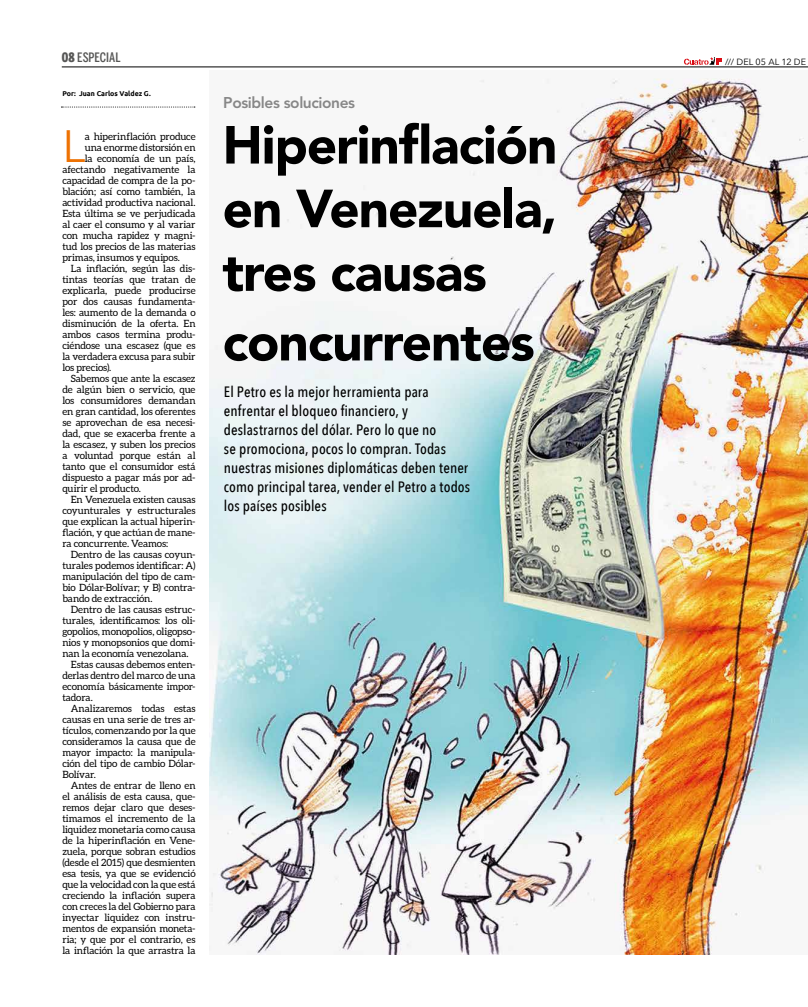
<style>
.page{position:relative;width:808px;height:1007px;background:#fff}
.page>*{position:absolute;margin:0;border:0;box-sizing:border-box;transform-origin:0 0}
.t1{font:900 53px/63.6px "Avenir";letter-spacing:-.02em;color:#000;text-align:justify}
.t2{font:45.2px "Avenir";color:#ee7203}
.t3{font:800 15.5px "Avenir LT Std";letter-spacing:-.025em;color:#878787}
.t4{font:500 15px/19px "Avenir Next Condensed";letter-spacing:.005em;color:#000}
.t5{font:500 13px "Benton Sans Comp";letter-spacing:.005em;color:#575756}
.t6{font:10px "Aleo";letter-spacing:-.01em;color:#000}
.t7{font:9px "Avenir Next";letter-spacing:.01em;color:#000}
.t8{font:700 7px "Ubuntu";color:#000}
.s1{font-weight:900}
</style>
<div class="page">
<svg style="left:684px;top:57px;width:38px;height:8px"></svg>
<hr style="left:62px;top:67px;width:746px;height:1px;background:#000">
<svg style="left:61px;top:107px;width:134px;height:1px"></svg>
<img style="left:209px;top:78px;width:599px;height:876px">
<h3 class="t5" style="left:62px;top:49px;width:60px"><span class="s1">08</span> ESPECIAL</h3>
<p class="t7" style="left:725px;top:54px;width:83px">/// DEL 05 AL 12 DE</p>
<p class="t8" style="left:62px;top:89px;width:90px">Por: Juan Carlos Valdez G.</p>
<h2 class="t2" style="left:62px;top:119px;width:24px">L</h2>
<p class="t6" style="left:85px;top:130px;width:112px">a hiperinflación produce</p>
<h3 class="t3" style="left:223px;top:93px;width:133px">Posibles soluciones</h3>
<h1 class="t1" style="left:223px;top:112px;width:336px">Hiperinflación en Venezuela, tres causas</h1>
<h1 class="t1" style="left:223px;top:309px;width:314px">concurrentes</h1>
<p class="t4" style="left:224px;top:382px;width:248px">El Petro es la mejor herramienta para enfrentar el bloqueo financiero, y deslastrarnos del dólar. Pero lo que no<br>se promociona, pocos lo compran. Todas nuestras misiones diplomáticas deben tener como principal tarea, vender el Petro a todos los países posibles</p>
<p class="t6" style="left:85px;top:141px;width:112px">una enorme distorsión en</p>
<p class="t6" style="left:85px;top:152px;width:112px">la economía de un país,</p>
<p class="t6" style="left:62px;top:163px;width:135px">afectando negativamente la</p>
<p class="t6" style="left:62px;top:174px;width:135px">capacidad de compra de la po-</p>
<p class="t6" style="left:62px;top:185px;width:135px">blación; así como también, la</p>
<p class="t6" style="left:62px;top:196px;width:135px">actividad productiva nacional.</p>
<p class="t6" style="left:62px;top:207px;width:135px">Esta última se ve perjudicada</p>
<p class="t6" style="left:62px;top:218px;width:135px">al caer el consumo y al variar</p>
<p class="t6" style="left:62px;top:229px;width:135px">con mucha rapidez y magni-</p>
<p class="t6" style="left:62px;top:240px;width:135px">tud los precios de las materias</p>
<p class="t6" style="left:62px;top:251px;width:119px">primas, insumos y equipos.</p>
<p class="t6" style="left:71px;top:262px;width:126px">La inflación, según las dis-</p>
<p class="t6" style="left:62px;top:273px;width:135px">tintas teorías que tratan de</p>
<p class="t6" style="left:62px;top:284px;width:135px">explicarla, puede producirse</p>
<p class="t6" style="left:62px;top:295px;width:135px">por dos causas fundamenta-</p>
<p class="t6" style="left:62px;top:306px;width:135px">les: aumento de la demanda o</p>
<p class="t6" style="left:62px;top:317px;width:135px">disminución de la oferta. En</p>
<p class="t6" style="left:62px;top:328px;width:135px">ambos casos termina produ-</p>
<p class="t6" style="left:62px;top:339px;width:135px">ciéndose una escasez (que es</p>
<p class="t6" style="left:62px;top:350px;width:135px">la verdadera excusa para subir</p>
<p class="t6" style="left:62px;top:361px;width:50px">los precios).</p>
<p class="t6" style="left:71px;top:372px;width:126px">Sabemos que ante la escasez</p>
<p class="t6" style="left:62px;top:383px;width:135px">de algún bien o servicio, que</p>
<p class="t6" style="left:62px;top:394px;width:135px">los consumidores demandan</p>
<p class="t6" style="left:62px;top:405px;width:135px">en gran cantidad, los oferentes</p>
<p class="t6" style="left:62px;top:416px;width:135px">se aprovechan de esa necesi-</p>
<p class="t6" style="left:62px;top:427px;width:135px">dad, que se exacerba frente a</p>
<p class="t6" style="left:62px;top:438px;width:135px">la escasez, y suben los precios</p>
<p class="t6" style="left:62px;top:449px;width:135px">a voluntad porque están al</p>
<p class="t6" style="left:62px;top:460px;width:135px">tanto que el consumidor está</p>
<p class="t6" style="left:62px;top:471px;width:135px">dispuesto a pagar más por ad-</p>
<p class="t6" style="left:62px;top:482px;width:80px">quirir el producto.</p>
<p class="t6" style="left:71px;top:493px;width:126px">En Venezuela existen causas</p>
<p class="t6" style="left:62px;top:504px;width:135px">coyunturales y estructurales</p>
<p class="t6" style="left:62px;top:515px;width:135px">que explican la actual hiperin-</p>
<p class="t6" style="left:62px;top:526px;width:135px">flación, y que actúan de mane-</p>
<p class="t6" style="left:62px;top:537px;width:107px">ra concurrente. Veamos:</p>
<p class="t6" style="left:71px;top:548px;width:126px">Dentro de las causas coyun-</p>
<p class="t6" style="left:62px;top:559px;width:135px">turales podemos identificar: A)</p>
<p class="t6" style="left:62px;top:570px;width:135px">manipulación del tipo de cam-</p>
<p class="t6" style="left:62px;top:581px;width:135px">bio Dólar-Bolívar; y B) contra-</p>
<p class="t6" style="left:62px;top:592px;width:92px">bando de extracción.</p>
<p class="t6" style="left:71px;top:603px;width:126px">Dentro de las causas estruc-</p>
<p class="t6" style="left:62px;top:614px;width:135px">turales, identificamos: los oli-</p>
<p class="t6" style="left:62px;top:625px;width:135px">gopolios, monopolios, oligopso-</p>
<p class="t6" style="left:62px;top:636px;width:135px">nios y monopsonios que domi-</p>
<p class="t6" style="left:62px;top:647px;width:128px">nan la economía venezolana.</p>
<p class="t6" style="left:71px;top:658px;width:126px">Estas causas debemos enten-</p>
<p class="t6" style="left:62px;top:669px;width:135px">derlas dentro del marco de una</p>
<p class="t6" style="left:62px;top:680px;width:135px">economía básicamente impor-</p>
<p class="t6" style="left:62px;top:691px;width:32px">tadora.</p>
<p class="t6" style="left:71px;top:702px;width:126px">Analizaremos todas estas</p>
<p class="t6" style="left:62px;top:713px;width:135px">causas en una serie de tres ar-</p>
<p class="t6" style="left:62px;top:724px;width:135px">tículos, comenzando por la que</p>
<p class="t6" style="left:62px;top:735px;width:135px">consideramos la causa que de</p>
<p class="t6" style="left:62px;top:746px;width:135px">mayor impacto: la manipula-</p>
<p class="t6" style="left:62px;top:757px;width:135px">ción del tipo de cambio Dólar-</p>
<p class="t6" style="left:62px;top:768px;width:35px">Bolívar.</p>
<p class="t6" style="left:71px;top:779px;width:126px">Antes de entrar de lleno en</p>
<p class="t6" style="left:62px;top:790px;width:135px">el análisis de esta causa, que-</p>
<p class="t6" style="left:62px;top:801px;width:135px">remos dejar claro que deses-</p>
<p class="t6" style="left:62px;top:812px;width:135px">timamos el incremento de la</p>
<p class="t6" style="left:62px;top:823px;width:135px">liquidez monetaria como causa</p>
<p class="t6" style="left:62px;top:834px;width:135px">de la hiperinflación en Vene-</p>
<p class="t6" style="left:62px;top:845px;width:135px">zuela, porque sobran estudios</p>
<p class="t6" style="left:62px;top:856px;width:135px">(desde el 2015) que desmienten</p>
<p class="t6" style="left:62px;top:867px;width:135px">esa tesis, ya que se evidenció</p>
<p class="t6" style="left:62px;top:878px;width:135px">que la velocidad con la que está</p>
<p class="t6" style="left:62px;top:889px;width:135px">creciendo la inflación supera</p>
<p class="t6" style="left:62px;top:900px;width:135px">con creces la del Gobierno para</p>
<p class="t6" style="left:62px;top:911px;width:135px">inyectar liquidez con instru-</p>
<p class="t6" style="left:62px;top:922px;width:135px">mentos de expansión moneta-</p>
<p class="t6" style="left:62px;top:933px;width:135px">ria; y que por el contrario, es</p>
<p class="t6" style="left:62px;top:944px;width:135px">la inflación la que arrastra la</p>
</div>
